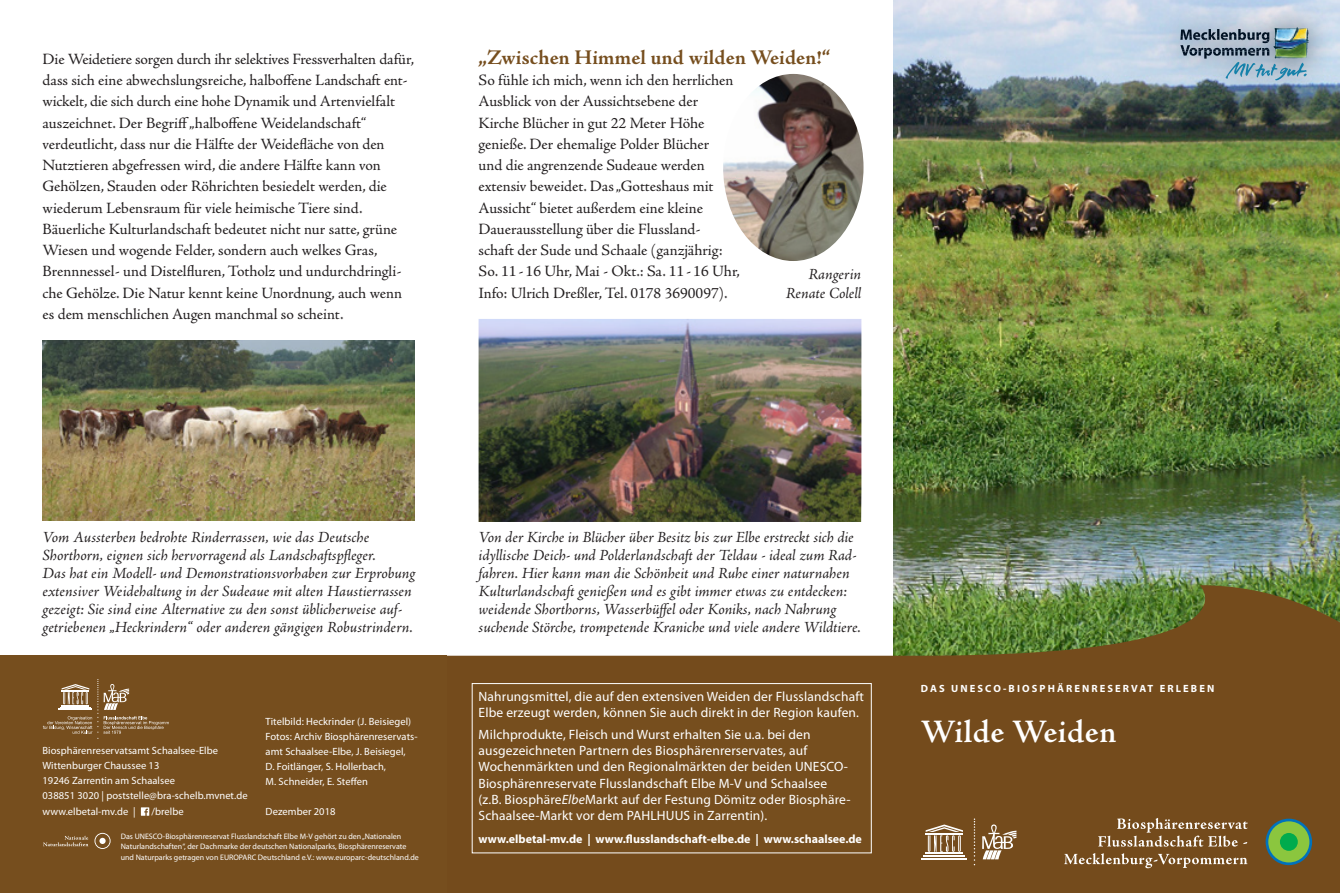
<style>
.page{position:relative;width:1340px;height:893px;background:#fff}
.page>*{position:absolute;margin:0;border:0;box-sizing:border-box;transform-origin:0 0}
.Headlines{font:600 33px "Adobe Jenson Pro";letter-spacing:.015em;color:#fff}
.copy{font:700 21px "Adobe Jenson Pro";letter-spacing:.005em;color:#764e1e}
.copy-2{font:15.75px/21.3px "Adobe Jenson Pro";letter-spacing:-.005em;color:#231f20}
.t1{font:italic 15.75px/18px "Adobe Jenson Pro";letter-spacing:-.005em;color:#231f20}
.t2{font:13.5px/16.2px "Myriad Pro";letter-spacing:.01em;color:#fff}
.t3{font:700 12px "Myriad Pro";color:#fff}
.Herausgeber_Myriad_7{font:10.5px/15px "Myriad Pro";letter-spacing:.005em;color:#fff}
.t4{font:700 10.5px "Myriad Pro";letter-spacing:.2em;color:#fff}
.Kennung_NNL_6_pt{font:7.95px/10.5px "Myriad Pro";color:#fff}
.s1{font-style:italic}
</style>
<div class="page">
<img style="left:893px;top:0;width:446px;height:585px">
<svg style="left:446px;top:585px;width:893px;height:308px;fill:#744b1c"></svg>
<svg style="left:1265px;top:819px;width:46px;height:46px"></svg>
<div style="left:1268px;top:821px;width:41px;height:41px;background:#8bc63e;border-radius:50%"></div>
<div style="left:1279px;top:833px;width:18px;height:18px;background:#00ab4d;border-radius:50%"></div>
<svg style="left:1064px;top:853px;width:183px;height:15px"></svg>
<svg style="left:1098px;top:818px;width:149px;height:29px"></svg>
<div style="left:0;top:656px;width:446px;height:237px;background:#764e1e"></div>
<svg style="left:43px;top:836px;width:45px;height:10px"></svg>
<svg style="left:94px;top:833px;width:17px;height:16px"></svg>
<div style="left:99px;top:838px;width:7px;height:6px;background:#fff;border-radius:50%"></div>
<svg style="left:43px;top:679px;width:126px;height:60px"></svg>
<svg style="left:141px;top:807px;width:8px;height:9px"></svg>
<img style="left:43px;top:340px;width:372px;height:181px">
<img style="left:723px;top:74px;width:140px;height:187px">
<img style="left:478px;top:319px;width:383px;height:203px">
<hr style="left:925px;top:853px;width:38px;height:1px;background:#fff">
<hr style="left:923px;top:855px;width:42px;height:2px;background:#fff">
<hr style="left:921px;top:858px;width:46px;height:1px;background:#fff">
<svg style="left:925px;top:824px;width:38px;height:28px"></svg>
<svg style="left:973px;top:818px;width:2px;height:47px"></svg>
<svg style="left:982px;top:824px;width:34px;height:35px"></svg>
<div style="left:472px;top:683px;width:399px;height:170px;background:#764e1e;border:1px solid #fff"></div>
<div style="left:1154px;top:1px;width:180px;height:103px;background:#231f20;opacity:.5"></div>
<img style="left:1180px;top:27px;width:126px;height:53px">
<p class="copy-2" style="left:43px;top:48px;width:373px">Die Weidetiere sorgen durch ihr selektives Fressverhalten dafür,</p>
<p class="copy-2" style="left:43px;top:70px;width:367px">dass sich eine abwechslungsreiche, halboffene Landschaft ent-</p>
<p class="copy-2" style="left:43px;top:91px;width:361px">wickelt, die sich durch eine hohe Dynamik und Artenvielfalt auszeichnet. Der Begriff„halboffene Weidelandschaft“ verdeutlicht, dass nur die Hälfte der Weidefläche von den Nutztieren abgefressen wird, die andere Hälfte kann von Gehölzen, Stauden oder Röhrichten besiedelt werden, die wiederum Lebensraum für viele heimische Tiere sind.<br>Bäuerliche Kulturlandschaft bedeutet nicht nur satte, grüne Wiesen und wogende Felder, sondern auch welkes Gras, Brennnessel- und Distelfluren, Totholz und undurchdringli&shy;che Gehölze. Die Natur kennt keine Unordnung, auch wenn es dem menschlichen Augen manchmal so scheint.</p>
<p class="copy" style="left:478px;top:45px;width:353px">„Zwischen Himmel und wilden Weiden!“</p>
<p class="copy-2" style="left:478px;top:70px;width:263px">So fühle ich mich, wenn ich den herrlichen Ausblick von der Aussichtsebene der Kirche Blücher in gut 22 Meter Höhe genieße. Der ehemalige Polder Blücher<br>und die angrenzende Sudeaue werden extensiv beweidet. Das„Gotteshaus mit Aussicht“ bietet außerdem eine kleine Dauerausstellung über die Flussland&shy;schaft der Sude und Schaale (ganzjährig:<br>So. 11 - 16 Uhr, Mai - Okt.: Sa. 11 - 16 Uhr,</p>
<p class="copy-2" style="left:478px;top:282px;width:250px">Info: Ulrich Dreßler, Tel. 0178 3690097).</p>
<p class="t1" style="left:808px;top:266px;width:54px">Rangerin</p>
<p class="t1" style="left:786px;top:285px;width:77px">Renate Colell</p>
<p class="t1" style="left:43px;top:529px;width:328px">Vom Aussterben bedrohte Rinderrassen, wie das Deutsche</p>
<p class="t1" style="left:43px;top:547px;width:335px">Shorthorn, eignen sich hervorragend als Landschaftspfleger.</p>
<p class="t1" style="left:43px;top:565px;width:374px">Das hat ein Modell- und Demonstrationsvorhaben zur Erprobung extensiver Weidehaltung in der Sudeaue mit alten Haustierrassen gezeigt: Sie sind eine Alternative zu den sonst üblicherweise auf&shy;getriebenen „Heckrindern“ oder anderen gängigen Robustrindern.</p>
<p class="Herausgeber_Myriad_7" style="left:43px;top:743px;width:177px">Biosphärenreservatsamt Schaalsee-Elbe</p>
<p class="Herausgeber_Myriad_7" style="left:43px;top:758px;width:118px">Wittenburger Chaussee 13</p>
<p class="Herausgeber_Myriad_7" style="left:43px;top:773px;width:134px">19246 Zarrentin am Schaalsee</p>
<p class="Herausgeber_Myriad_7" style="left:43px;top:788px;width:206px">038851 3020 | poststelle@bra-schelb.mvnet.de</p>
<p class="Herausgeber_Myriad_7" style="left:43px;top:804px;width:94px">www.elbetal-mv.de |</p>
<p class="Herausgeber_Myriad_7" style="left:152px;top:804px;width:34px">/brelbe</p>
<p class="Herausgeber_Myriad_7" style="left:266px;top:714px;width:147px">Titelbild: Heckrinder (J. Beisiegel)</p>
<p class="Herausgeber_Myriad_7" style="left:266px;top:729px;width:153px">Fotos: Archiv Biosphärenreservats&shy;amt Schaalsee-Elbe, J. Beisiegel,</p>
<p class="Herausgeber_Myriad_7" style="left:266px;top:759px;width:122px">D. Foitlänger, S. Hollerbach,</p>
<p class="Herausgeber_Myriad_7" style="left:266px;top:774px;width:104px">M. Schneider, E. Steffen</p>
<p class="Herausgeber_Myriad_7" style="left:266px;top:804px;width:71px">Dezember 2018</p>
<p class="Kennung_NNL_6_pt" style="left:121px;top:830px;width:300px">Das UNESCO-Biosphärenreservat Flusslandschaft Elbe M-V gehört zu den „Nationalen<br>Naturlandschaften“, der Dachmarke der deutschen Nationalparks, Biosphärenreservate und Naturparks getragen von EUROPARC Deutschland e.V.: www.europarc-deutschland.de</p>
<p class="t1" style="left:478px;top:529px;width:377px">Von der Kirche in Blücher über Besitz bis zur Elbe erstreckt sich die</p>
<p class="t1" style="left:478px;top:547px;width:384px">idyllische Deich- und Polderlandschaft der Teldau - ideal zum Rad&shy;fahren. Hier kann man die Schönheit und Ruhe einer naturnahen Kulturlandschaft genießen und es gibt immer etwas zu entdecken: weidende Shorthorns, Wasserbüffel oder Koniks, nach Nahrung suchende Störche, trompetende Kraniche und viele andere Wildtiere.</p>
<p class="t2" style="left:478px;top:688px;width:387px">Nahrungsmittel, die auf den extensiven Weiden der Flusslandschaft<br>Elbe erzeugt werden, können Sie auch direkt in der Region kaufen.</p>
<p class="t2" style="left:478px;top:726px;width:333px">Milchprodukte, Fleisch und Wurst erhalten Sie u.a. bei den</p>
<p class="t2" style="left:478px;top:742px;width:330px">ausgezeichneten Partnern des Biosphärenrerservates, auf</p>
<p class="t2" style="left:478px;top:758px;width:373px">Wochenmärkten und den Regionalmärkten der beiden UNESCO-Biosphärenreservate Flusslandschaft Elbe M-V und Schaalsee (z.B. Biosphäre<span class="s1">Elbe</span>Markt auf der Festung Dömitz oder Biosphäre-Schaalsee-Markt vor dem PAHLHUUS in Zarrentin).</p>
<p class="t3" style="left:478px;top:831px;width:385px">www.elbetal-mv.de | www.flusslandschaft-elbe.de | www.schaalsee.de</p>
<p class="t4" style="left:921px;top:682px;width:295px">DAS UNESCO-BIOSPHÄRENRESERVAT ERLEBEN</p>
<p class="Headlines" style="left:921px;top:713px;width:197px">Wilde Weiden</p>
</div>
